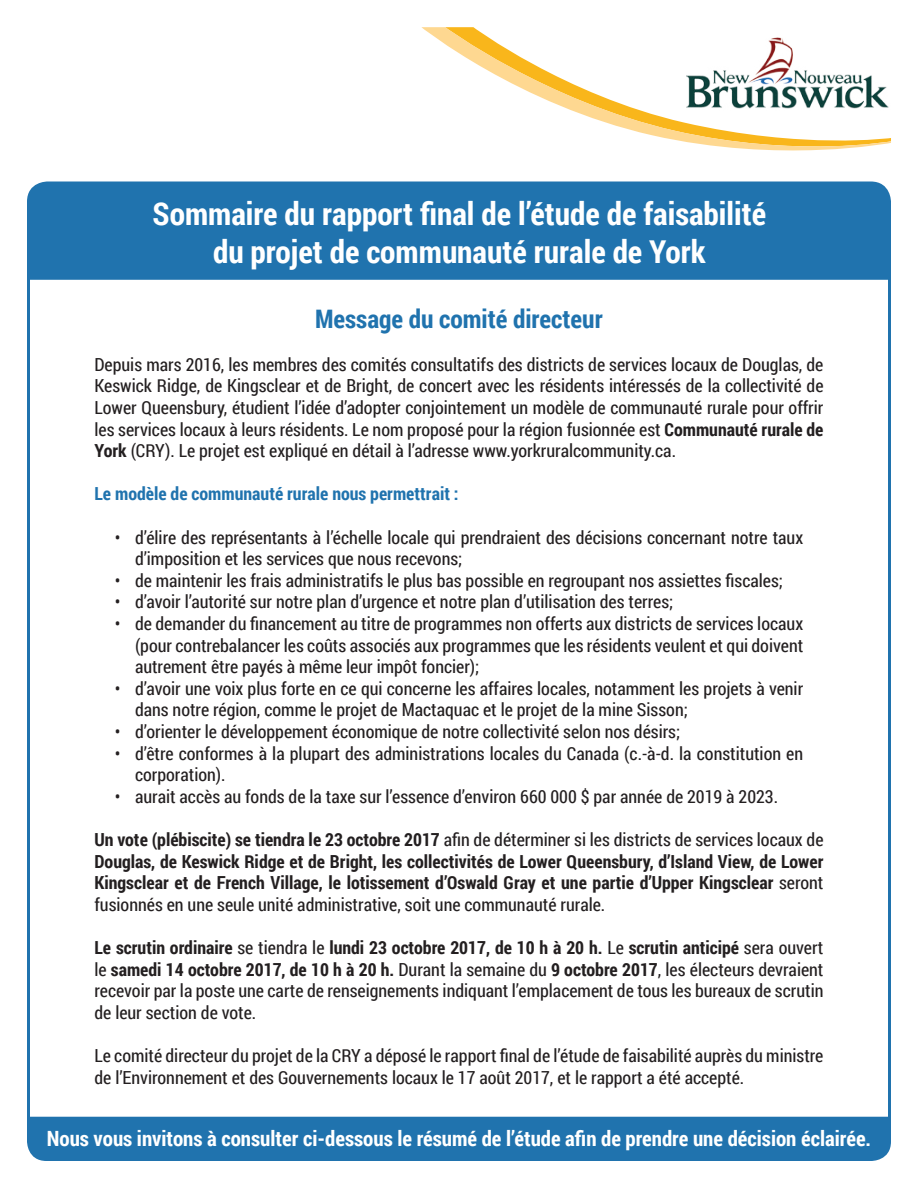
<style>
.page{position:relative;width:918px;height:1188px;background:#fff}
.page>*{position:absolute;margin:0;border:0;box-sizing:border-box;transform-origin:0 0}
.t1{font:700 31.5px "Roboto Condensed";color:#fff}
.t2{font:700 25.5px "Roboto Condensed";color:#2073ae}
.t3{font:700 21px "Roboto Condensed";color:#fff}
.t4{font:18px/21.6px "Roboto Condensed";color:#231f20}
.t5{font:700 18px/21.6px "Roboto Condensed";color:#231f20;text-align:justify}
.t6{font:700 18px "Roboto Condensed";color:#2073ae}
.s1{font-weight:700}
.s2{font-weight:400}
</style>
<div class="page">
<div style="left:27px;top:182px;width:864px;height:98px;background:#2073ae"></div>
<div style="left:27px;top:1117px;width:864px;height:44px;background:#2073ae"></div>
<svg style="left:421px;top:27px;width:470px;height:124px"></svg>
<img style="left:686px;top:38px;width:205px;height:73px">
<p class="t1" style="left:153px;top:192px;width:615px">Sommaire du rapport final de l’étude de faisabilité</p>
<p class="t1" style="left:213px;top:229px;width:494px">du projet de communauté rurale de York</p>
<p class="t2" style="left:315px;top:301px;width:289px">Message du comité directeur</p>
<p class="t4" style="left:94px;top:353px;width:731px;text-align:justify">Depuis mars 2016, les membres des comités consultatifs des districts de services locaux de Douglas, de Keswick Ridge, de Kingsclear et de Bright, de concert avec les résidents intéressés de la collectivité de Lower Queensbury, étudient l’idée d’adopter conjointement un modèle de communauté rurale pour offrir les services locaux à leurs résidents. Le nom proposé pour la région fusionnée est <span class="s1">Communauté rurale de York</span> (CRY). Le projet est expliqué en détail à l’adresse www.yorkruralcommunity.ca.</p>
<p class="t6" style="left:94px;top:481px;width:366px">Le modèle de communauté rurale nous permettrait :</p>
<p class="t4" style="left:135px;top:526px;width:670px;text-indent:-20px">• d’élire des représentants à l’échelle locale qui prendraient des décisions concernant notre taux d’imposition et les services que nous recevons;</p>
<p class="t4" style="left:115px;top:569px;width:670px">• de maintenir les frais administratifs le plus bas possible en regroupant nos assiettes fiscales;</p>
<p class="t4" style="left:115px;top:591px;width:560px">• d’avoir l’autorité sur notre plan d’urgence et notre plan d’utilisation des terres;</p>
<p class="t4" style="left:135px;top:612px;width:670px;text-align:justify;text-indent:-20px">• de demander du financement au titre de programmes non offerts aux districts de services locaux (pour contrebalancer les coûts associés aux programmes que les résidents veulent et qui doivent autrement être payés à même leur impôt foncier);</p>
<p class="t4" style="left:135px;top:677px;width:670px;text-indent:-20px">• d’avoir une voix plus forte en ce qui concerne les affaires locales, notamment les projets à venir dans notre région, comme le projet de Mactaquac et le projet de la mine Sisson;</p>
<p class="t4" style="left:115px;top:720px;width:567px">• d’orienter le développement économique de notre collectivité selon nos désirs;</p>
<p class="t4" style="left:135px;top:742px;width:670px;text-indent:-20px">• d’être conformes à la plupart des administrations locales du Canada (c.-à-d. la constitution en corporation).</p>
<p class="t4" style="left:115px;top:785px;width:665px">• aurait accès au fonds de la taxe sur l’essence d’environ 660 000 $ par année de 2019 à 2023.</p>
<p class="t5" style="left:94px;top:828px;width:731px">Un vote (plébiscite) se tiendra le 23 octobre 2017 <span class="s2">afin de déterminer si les districts de services locaux de </span>Douglas, de Keswick Ridge et de Bright, les collectivités de Lower Queensbury, d’Island View, de Lower Kingsclear et de French Village, le lotissement d’Oswald Gray et une partie d’Upper Kingsclear <span class="s2">seront fusionnés en une seule unité administrative, soit une communauté rurale.</span></p>
<p class="t4" style="left:94px;top:936px;width:731px;text-align:justify"><span class="s1">Le scrutin ordinaire</span> se tiendra le <span class="s1">lundi 23 octobre 2017, de 10 h à 20 h.</span> Le <span class="s1">scrutin anticipé</span> sera ouvert le <span class="s1">samedi 14 octobre 2017, de 10 h à 20 h.</span> Durant la semaine du <span class="s1">9 octobre 2017</span>, les électeurs devraient recevoir par la poste une carte de renseignements indiquant l’emplacement de tous les bureaux de scrutin de leur section de vote.</p>
<p class="t4" style="left:94px;top:1044px;width:730px">Le comité directeur du projet de la CRY a déposé le rapport final de l’étude de faisabilité auprès du ministre de l’Environnement et des Gouvernements locaux le 17 août 2017, et le rapport a été accepté.</p>
<p class="t3" style="left:47px;top:1124px;width:826px">Nous vous invitons à consulter ci-dessous le résumé de l’étude afin de prendre une décision éclairée.</p>
</div>
